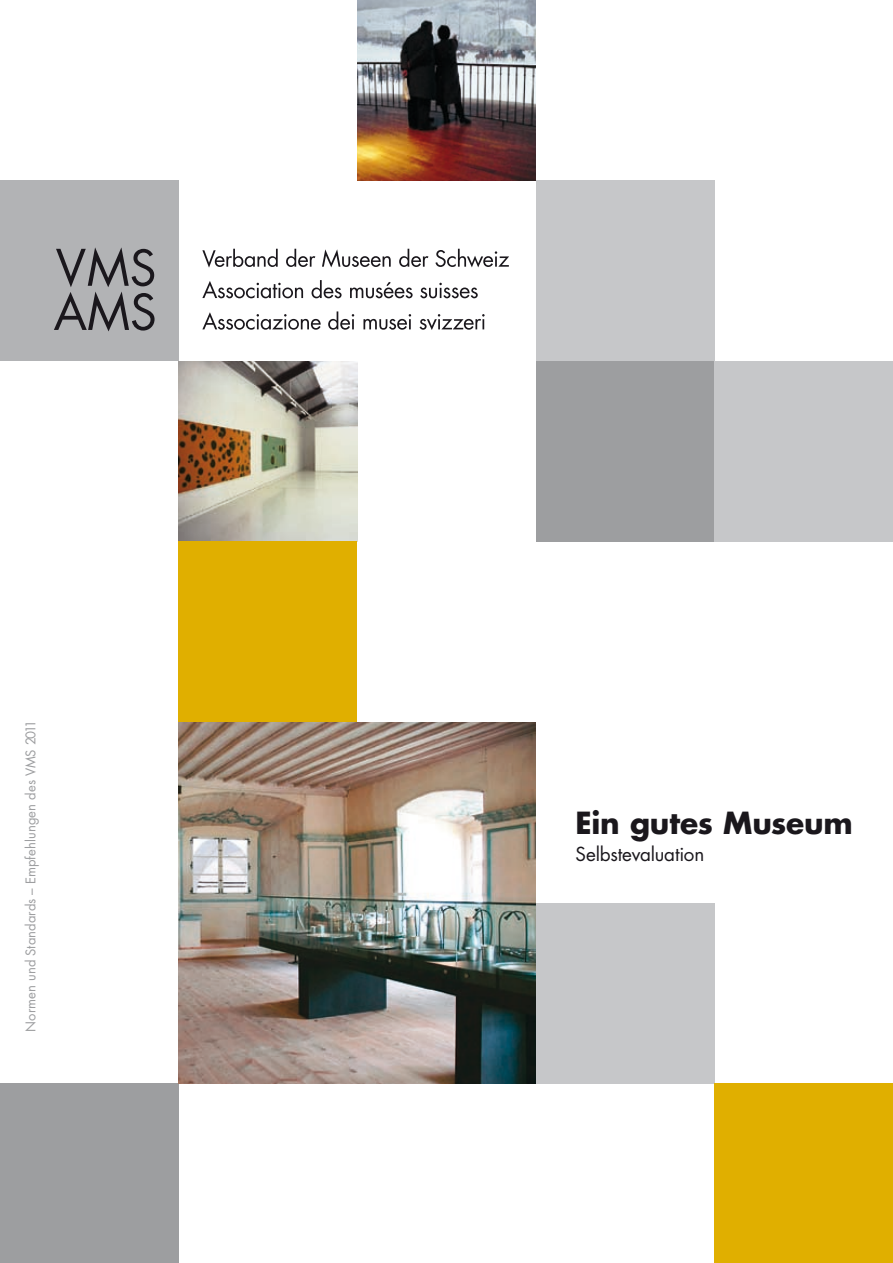
<style>
.page{position:relative;width:893px;height:1263px;background:#fff}
.page>*{position:absolute;margin:0;border:0;box-sizing:border-box;transform-origin:0 0}
.t1{font:700 29.7px "Futura";letter-spacing:-.01em;color:#1a171c}
.t2{font:18.75px "Futura";letter-spacing:-.01em;color:#1a171c}
.t3{font:13.05px "Futura";letter-spacing:.005em;color:#9d9ea0}
</style>
<div class="page">
<img style="left:179px;top:361px;width:178px;height:181px">
<div style="left:0;top:181px;width:179px;height:180px;background:#b2b3b5"></div>
<div style="left:0;top:1083px;width:179px;height:180px;background:#9d9ea0"></div>
<div style="left:179px;top:542px;width:178px;height:180px;background:#e0af00"></div>
<img style="left:179px;top:722px;width:357px;height:361px">
<img style="left:357px;top:0;width:179px;height:181px">
<div style="left:536px;top:181px;width:178px;height:180px;background:#c6c7c9"></div>
<div style="left:536px;top:361px;width:178px;height:181px;background:#9d9ea0"></div>
<div style="left:536px;top:903px;width:178px;height:180px;background:#c6c7c9"></div>
<div style="left:714px;top:361px;width:179px;height:181px;background:#c6c7c9"></div>
<div style="left:714px;top:1083px;width:179px;height:180px;background:#e0af00"></div>
<svg style="left:202px;top:311px;width:283px;height:19px"></svg>
<svg style="left:202px;top:280px;width:276px;height:18px"></svg>
<svg style="left:202px;top:249px;width:307px;height:19px"></svg>
<svg style="left:54px;top:247px;width:101px;height:84px"></svg>
<p class="t3" style="left:22px;top:1032px;width:313px;rotate:-90deg">Normen und Standards – Empfehlungen des VMS 2011</p>
<h1 class="t1" style="left:575px;top:802px;width:279px">Ein gutes Museum</h1>
<h2 class="t2" style="left:575px;top:842px;width:130px">Selbstevaluation</h2>
</div>
